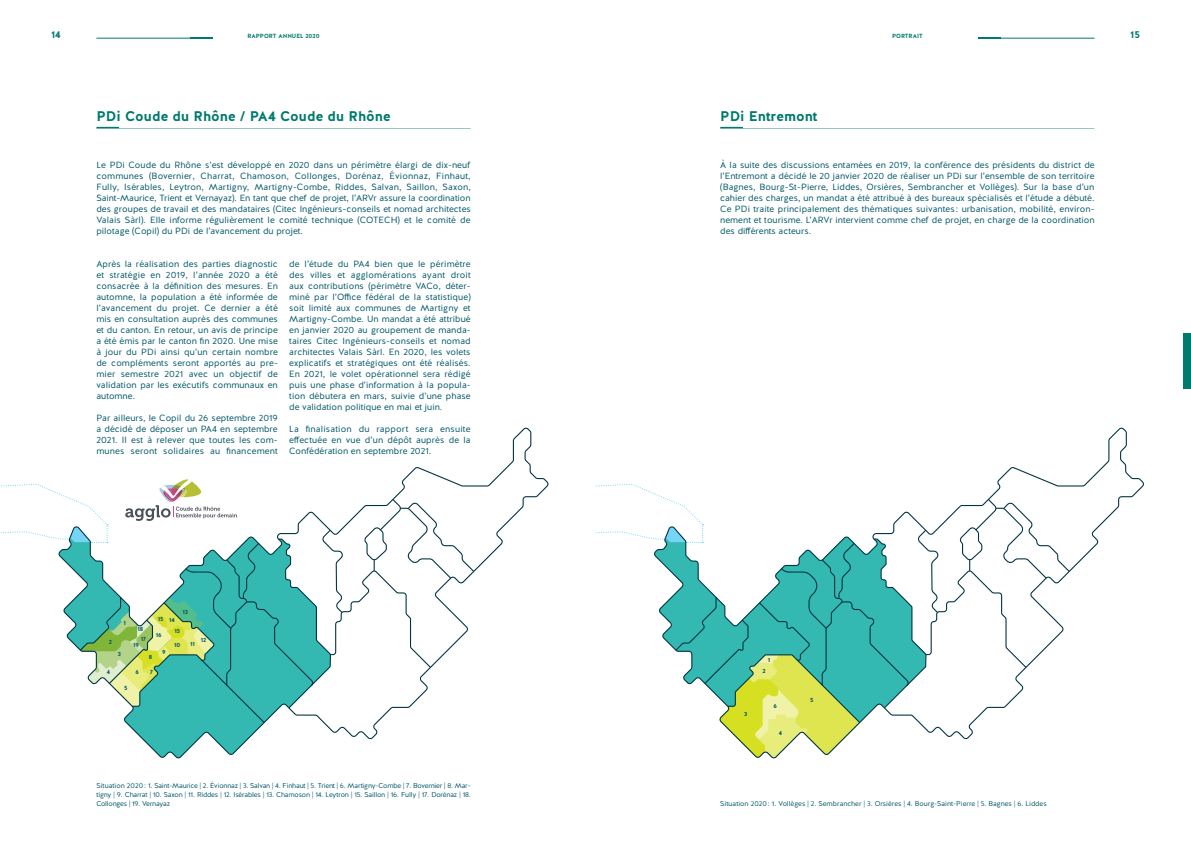
<style>
.page{position:relative;width:1191px;height:842px;background:#fff}
.page>*{position:absolute;margin:0;border:0;box-sizing:border-box;transform-origin:0 0}
.t1{font:700 14px "Halis GR";color:#007a6d}
.t2{font:700 10px "Halis GR";color:#007a6d}
.t3{font:9px/11px "Halis GR";color:#005867;text-align:justify}
.t4{font:7px/9px "Halis GR";color:#005867;text-align:justify}
.t5{font:700 6px/11.5px "Halis GR";letter-spacing:-.03em;color:#005867}
.t6{font:700 6px "Halis GR";color:#007a6d}
</style>
<div class="page">
<hr style="left:96px;top:38px;width:116px;height:1px;background:#007a6d">
<hr style="left:978px;top:38px;width:116px;height:1px;background:#007a6d">
<svg style="left:190px;top:37px;width:22px;height:1px"></svg>
<svg style="left:978px;top:37px;width:23px;height:1px"></svg>
<div style="left:1183px;top:333px;width:8px;height:55px;background:#007a6d"></div>
<svg style="left:96px;top:127px;width:375px;height:2px"></svg>
<svg style="left:652px;top:427px;width:492px;height:332px"></svg>
<svg style="left:720px;top:127px;width:374px;height:2px"></svg>
<svg style="left:0;top:467px;width:475px;height:292px"></svg>
<p class="t2" style="left:51px;top:28px;width:11px">14</p>
<p class="t6" style="left:247px;top:32px;width:74px">RAPPORT ANNUEL 2020</p>
<p class="t6" style="left:892px;top:32px;width:32px">PORTRAIT</p>
<p class="t2" style="left:1130px;top:28px;width:11px">15</p>
<h1 class="t1" style="left:96px;top:107px;width:296px">PDi Coude du Rhône / PA4 Coude du Rhône</h1>
<p class="t3" style="left:96px;top:160px;width:376px">Le PDi Coude du Rhône s’est développé en 2020 dans un périmètre élargi de dix-neuf communes (Bovernier, Charrat, Chamoson, Collonges, Dorénaz, Évionnaz, Finhaut, Fully, Isérables, Leytron, Martigny, Martigny-Combe, Riddes, Salvan, Saillon, Saxon, Saint-Maurice, Trient et Vernayaz). En tant que chef de projet, l’ARVr assure la coordination des groupes de travail et des mandataires (Citec Ingénieurs-conseils et nomad architectes Valais Sàrl). Elle informe régulièrement le comité technique (COTECH) et le comité de pilotage (Copil) du PDi de l’avancement du projet.</p>
<p class="t3" style="left:96px;top:259px;width:183px">Après la réalisation des parties diagnostic et stratégie en 2019, l’année 2020 a été consacrée à la définition des mesures. En automne, la population a été informée de l’avancement du projet. Ce dernier a été mis en consultation auprès des communes et du canton. En retour, un avis de principe a été émis par le canton fin 2020. Une mise à jour du PDi ainsi qu’un certain nombre de compléments seront apportés au pre&shy;mier semestre 2021 avec un objectif de validation par les exécutifs communaux en automne.</p>
<p class="t3" style="left:96px;top:413px;width:183px">Par ailleurs, le Copil du 26 septembre 2019 a décidé de déposer un PA4 en septembre 2021. Il est à relever que toutes les com&shy;munes seront solidaires au financement</p>
<p class="t3" style="left:289px;top:259px;width:183px">de l’étude du PA4 bien que le périmètre des villes et agglomérations ayant droit aux contributions (périmètre VACo, déter&shy;miné par l’Office fédéral de la statistique) soit limité aux communes de Martigny et Martigny-Combe. Un mandat a été attribué en janvier 2020 au groupement de manda&shy;taires Citec Ingénieurs-conseils et nomad architectes Valais Sàrl. En 2020, les volets explicatifs et stratégiques ont été réalisés.<br>En 2021, le volet opérationnel sera rédigé puis une phase d’information à la popula&shy;tion débutera en mars, suivie d’une phase de validation politique en mai et juin.</p>
<p class="t3" style="left:289px;top:424px;width:183px">La finalisation du rapport sera ensuite effectuée en vue d’un dépôt auprès de la Confédération en septembre 2021.</p>
<p class="t5" style="left:109px;top:637px;width:5px">2</p>
<p class="t5" style="left:124px;top:617px;width:4px">1</p>
<p class="t5" style="left:137px;top:623px;width:7px">18</p>
<p class="t5" style="left:133px;top:639px;width:7px">19</p>
<p class="t5" style="left:141px;top:633px;width:7px">17</p>
<p class="t5" style="left:183px;top:606px;width:7px">13</p>
<p class="t5" style="left:158px;top:613px;width:7px">15</p>
<p class="t5" style="left:156px;top:630px;width:7px">16</p>
<p class="t5" style="left:174px;top:614px;width:7px;text-indent:-5px">14<br>15</p>
<p class="t5" style="left:201px;top:634px;width:7px">12</p>
<p class="t5" style="left:174px;top:639px;width:8px">10</p>
<p class="t5" style="left:190px;top:638px;width:6px">11</p>
<p class="t5" style="left:107px;top:666px;width:5px">4</p>
<p class="t5" style="left:118px;top:648px;width:5px">3</p>
<p class="t5" style="left:124px;top:682px;width:5px">5</p>
<p class="t5" style="left:149px;top:651px;width:5px">8</p>
<p class="t5" style="left:135px;top:666px;width:5px">6</p>
<p class="t5" style="left:150px;top:666px;width:4px">7</p>
<p class="t5" style="left:162px;top:646px;width:5px">9</p>
<p class="t4" style="left:96px;top:781px;width:376px">Situation 2020: 1. Saint-Maurice | 2. Évionnaz | 3. Salvan | 4. Finhaut | 5. Trient | 6. Martigny-Combe | 7. Bovernier | 8. Mar&shy;tigny | 9. Charrat | 10. Saxon | 11. Riddes | 12. Isérables | 13. Chamoson | 14. Leytron | 15. Saillon | 16. Fully | 17. Dorénaz | 18.<br>Collonges | 19. Vernayaz</p>
<h1 class="t1" style="left:720px;top:107px;width:99px">PDi Entremont</h1>
<p class="t3" style="left:720px;top:160px;width:376px">À la suite des discussions entamées en 2019, la conférence des présidents du district de l’Entremont a décidé le 20 janvier 2020 de réaliser un PDi sur l’ensemble de son territoire (Bagnes, Bourg-St-Pierre, Liddes, Orsières, Sembrancher et Vollèges). Sur la base d’un cahier des charges, un mandat a été attribué à des bureaux spécialisés et l’étude a débuté.<br>Ce PDi traite principalement des thématiques suivantes: urbanisation, mobilité, environ&shy;nement et tourisme. L’ARVr intervient comme chef de projet, en charge de la coordination des différents acteurs.</p>
<p class="t5" style="left:768px;top:654px;width:4px">1</p>
<p class="t5" style="left:744px;top:709px;width:5px">3</p>
<p class="t5" style="left:762px;top:665px;width:5px">2</p>
<p class="t5" style="left:773px;top:700px;width:5px">6</p>
<p class="t5" style="left:778px;top:727px;width:5px">4</p>
<p class="t5" style="left:810px;top:694px;width:5px">5</p>
<p class="t4" style="left:720px;top:799px;width:328px">Situation 2020: 1. Vollèges | 2. Sembrancher | 3. Orsières | 4. Bourg-Saint-Pierre | 5. Bagnes | 6. Liddes</p>
</div>
